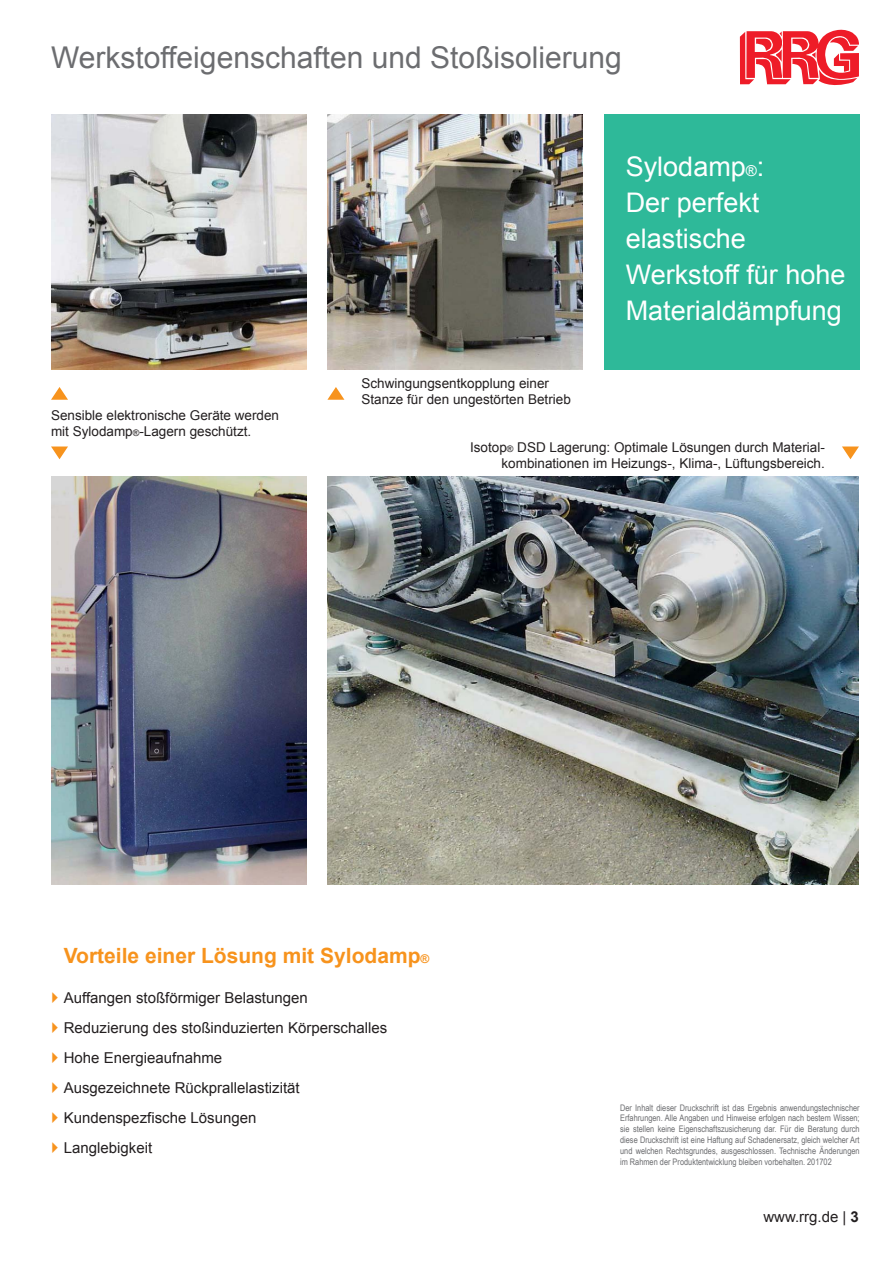
<style>
.page{position:relative;width:893px;height:1263px;background:#fff}
.page>*{position:absolute;margin:0;border:0;box-sizing:border-box;transform-origin:0 0}
.t1{font:30px "Arial";color:#6c6d70}
.t2{font:27px/36px "Arial";color:#fff}
.t3{font:700 21px "Arial";color:#f7931d}
.t4{font:15px/30px "Arial";color:#231f20}
.t5{font:13.5px/16.2px "Arial";color:#231f20}
.t6{font:9px/10.8px "Arial Narrow";color:#6c6d70;text-align:justify}
.s1{font-size:9px}
.s2{font-size:15px}
.s3{font-size:12px}
.s4{font-weight:700}
</style>
<div class="page">
<svg style="left:740px;top:29px;width:119px;height:57px"></svg>
<div style="left:604px;top:115px;width:256px;height:255px;background:#2eb999"></div>
<img style="left:327px;top:115px;width:256px;height:255px">
<img style="left:51px;top:115px;width:255px;height:255px">
<img style="left:327px;top:476px;width:532px;height:408px">
<img style="left:51px;top:476px;width:255px;height:408px">
<svg style="left:51px;top:387px;width:17px;height:13px"></svg>
<svg style="left:51px;top:446px;width:17px;height:13px"></svg>
<svg style="left:327px;top:387px;width:17px;height:13px"></svg>
<svg style="left:842px;top:446px;width:17px;height:13px"></svg>
<h1 class="t1" style="left:51px;top:38px;width:572px">Werkstoffeigenschaften und Stoßisolierung</h1>
<h3 class="t5" style="left:51px;top:407px;width:230px">Sensible elektronische Geräte werden mit Sylodamp<span class="s1">®</span>-Lagern geschützt.</h3>
<h2 class="t2" style="left:626px;top:149px;width:221px">Sylodamp<span class="s2">®</span>:<br>Der perfekt elastische<br>Werkstoff für hohe<br>Materialdämpfung</h2>
<h3 class="t5" style="left:361px;top:375px;width:211px">Schwingungsentkopplung einer<br>Stanze für den ungestörten Betrieb</h3>
<h3 class="t5" style="left:470px;top:439px;width:356px;text-align:right">Isotop<span class="s1">®</span> DSD Lagerung: Optimale Lösungen durch Material&shy;kombinationen im Heizungs-, Klima-, Lüftungsbereich.</h3>
<h3 class="t3" style="left:64px;top:942px;width:367px">Vorteile einer Lösung mit Sylodamp<span class="s3">®</span></h3>
<h3 class="t4" style="left:64px;top:983px;width:325px">Auffangen stoßförmiger Belastungen<br>Reduzierung des stoßinduzierten Körperschalles<br>Hohe Energieaufnahme<br>Ausgezeichnete Rückprallelastizität<br>Kundenspezfische Lösungen<br>Langlebigkeit</h3>
<p class="t6" style="left:620px;top:1102px;width:241px">Der Inhalt dieser Druckschrift ist das Ergebnis anwendungstechnischer Erfahrungen. Alle Angaben und Hinweise erfolgen nach bestem Wissen; sie stellen keine Eigenschaftszusicherung dar. Für die Beratung durch diese Druckschrift ist eine Haftung auf Schadenersatz, gleich welcher Art und welchen Rechtsgrundes, ausgeschlossen. Technische Änderungen im Rahmen der Produktentwicklung bleiben vorbehalten. 201702</p>
<h3 class="t4" style="left:763px;top:1202px;width:97px">www.rrg.de | <span class="s4">3</span></h3>
</div>
